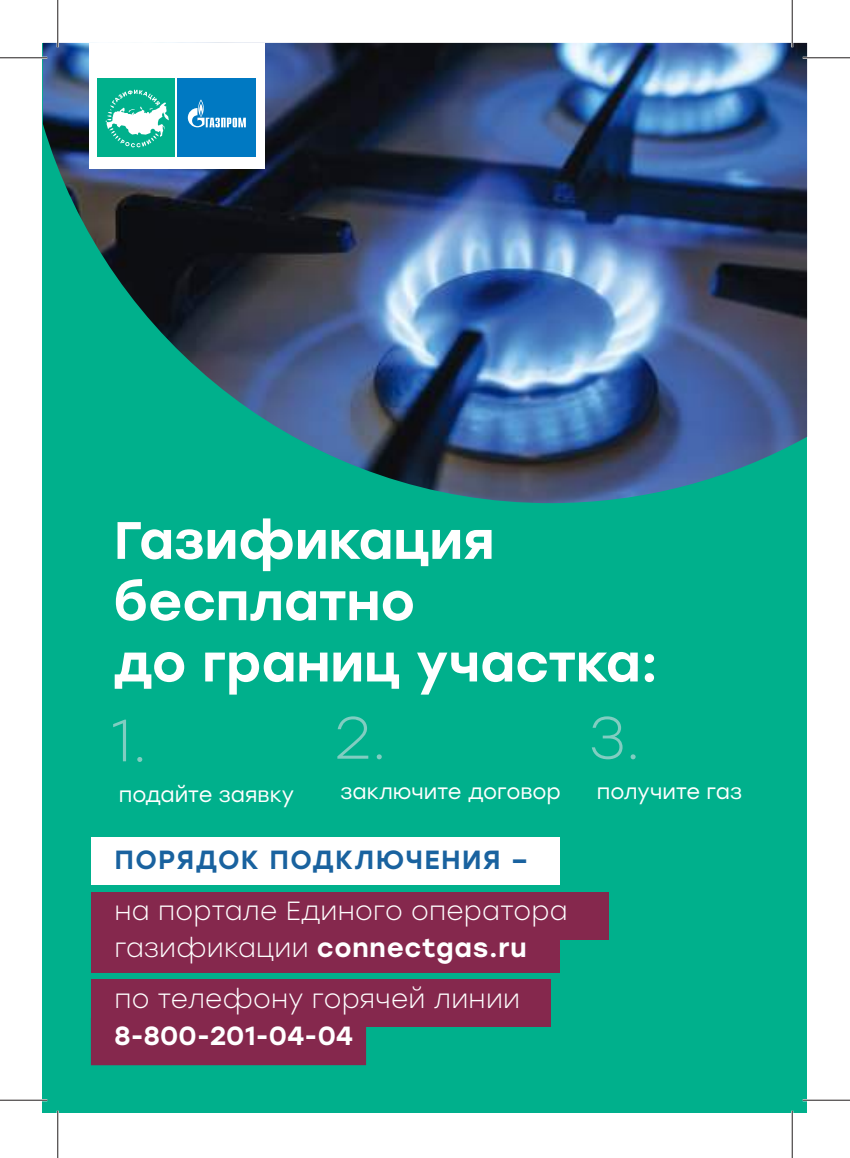
<style>
.page{position:relative;width:850px;height:1158px;background:#fff}
.page>*{position:absolute;margin:0;border:0;box-sizing:border-box;transform-origin:0 0}
.t1{font:300 59.5px "Stolzl";color:#81cdc1}
.t2{font:500 52.5px/61.2px "Stolzl";color:#fff}
.t3{font:300 26.25px/36.8px "Stolzl";letter-spacing:.01em;color:#fff}
.t4{font:500 26.25px "Stolzl";letter-spacing:.05em;color:#19629f}
.t5{font:500 26.25px "Stolzl";letter-spacing:.01em;color:#fff}
.t6{font:21px "Stolzl";color:#fff}
.s1{font-weight:500}
</style>
<div class="page">
<div style="left:43px;top:43px;width:764px;height:1069px;background:#00b08c"></div>
<img style="left:43px;top:43px;width:764px;height:460px">
<div style="left:89px;top:43px;width:175px;height:125px;background:#fff"></div>
<div style="left:91px;top:837px;width:469px;height:47px;background:#fff"></div>
<div style="left:91px;top:892px;width:517px;height:47px;background:#85284d"></div>
<div style="left:91px;top:924px;width:469px;height:48px;background:#85284d"></div>
<div style="left:91px;top:978px;width:459px;height:48px;background:#85284d"></div>
<div style="left:91px;top:1017px;width:275px;height:48px;background:#85284d"></div>
<svg style="left:97px;top:78px;width:159px;height:79px"></svg>
<div style="left:178px;top:79px;width:78px;height:78px;background:#0079c2"></div>
<svg style="left:188px;top:99px;width:58px;height:28px"></svg>
<div style="left:97px;top:79px;width:78px;height:78px;background:#00b08c"></div>
<svg style="left:105px;top:90px;width:64px;height:57px"></svg>
<hr style="left:0;top:57px;width:47px;height:2px;background:#fff">
<hr style="left:802px;top:57px;width:48px;height:2px;background:#fff">
<hr style="left:0;top:1098px;width:47px;height:3px;background:#fff">
<hr style="left:802px;top:1098px;width:48px;height:3px;background:#fff">
<hr style="left:57px;top:0;width:2px;height:47px;background:#fff">
<hr style="left:57px;top:1110px;width:2px;height:47px;background:#fff">
<hr style="left:791px;top:0;width:2px;height:47px;background:#fff">
<hr style="left:791px;top:1110px;width:2px;height:47px;background:#fff">
<hr style="left:0;top:57px;width:47px;height:1px;background:#241f1f">
<hr style="left:802px;top:57px;width:48px;height:1px;background:#241f1f">
<hr style="left:0;top:1099px;width:47px;height:1px;background:#241f1f">
<hr style="left:802px;top:1099px;width:48px;height:1px;background:#241f1f">
<hr style="left:57px;top:0;width:1px;height:47px;background:#241f1f">
<hr style="left:57px;top:1110px;width:1px;height:47px;background:#241f1f">
<hr style="left:792px;top:0;width:1px;height:47px;background:#241f1f">
<hr style="left:792px;top:1110px;width:1px;height:47px;background:#241f1f">
<h2 class="t2" style="left:114px;top:507px;width:546px">Газификация бесплатно<br>до границ участка:</h2>
<h1 class="t1" style="left:111px;top:699px;width:38px">1.</h1>
<h1 class="t1" style="left:334px;top:697px;width:54px">2.</h1>
<h1 class="t1" style="left:589px;top:697px;width:54px">3.</h1>
<p class="t6" style="left:119px;top:779px;width:177px">подайте заявку</p>
<p class="t6" style="left:340px;top:777px;width:222px">заключите договор</p>
<p class="t6" style="left:597px;top:777px;width:147px">получите газ</p>
<p class="t4" style="left:114px;top:840px;width:415px">ПОРЯДОК ПОДКЛЮЧЕНИЯ –</p>
<p class="t3" style="left:114px;top:891px;width:455px">на портале Единого оператора газификации <span class="s1">connectgas.ru</span></p>
<p class="t3" style="left:114px;top:979px;width:407px">по телефону горячей линии</p>
<p class="t5" style="left:114px;top:1017px;width:240px">8-800-201-04-04</p>
</div>
